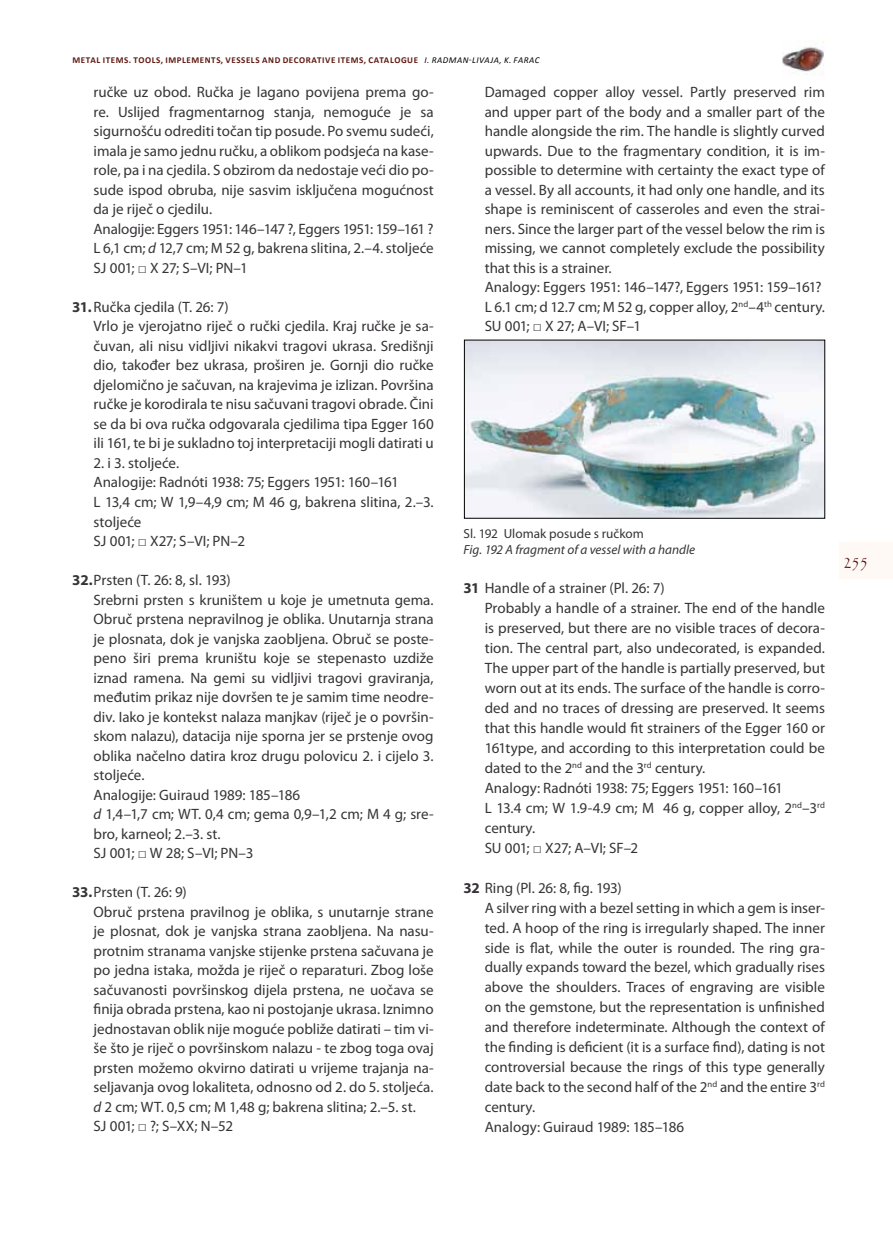
<style>
.page{position:relative;width:893px;height:1234px;background:#fff}
.page>*{position:absolute;margin:0;border:0;box-sizing:border-box;transform-origin:0 0}
.t1{font:18px "Papyrus";color:#500506;scale:.8 1}
.t2{font:15px/19.5px "Myriad Pro";color:#373437}
.t3{font:italic 13.2px "Myriad Pro";color:#373437}
.t4{font:13.2px "Myriad Pro";letter-spacing:.005em;color:#373437}
.t5{font:700 9px "Calibri";letter-spacing:.065em;color:#5e1911}
.s1{font-weight:400;font-style:italic;color:#000}
.s2{font-style:italic}
.s3{font-family:"Times New Roman"}
.s4{font-weight:700}
</style>
<div class="page">
<div style="left:839px;top:541px;width:54px;height:37px;background:#fef9f4"></div>
<img style="left:782px;top:41px;width:42px;height:34px">
<img style="left:466px;top:342px;width:357px;height:174px">
<p class="t5" style="left:72px;top:54px;width:469px">METAL ITEMS. TOOLS, IMPLEMENTS, VESSELS AND DECORATIVE ITEMS, CATALOGUE <span class="s1">I. RADMAN-LIVAJA, K. FARAC</span></p>
<p class="t2" style="left:94px;top:82px;width:342px">ručke uz obod. Ručka je lagano povijena prema go&shy;re. Uslijed fragmentarnog stanja, nemoguće je sa sigurnošću odrediti točan tip posude. Po svemu sudeći, imala je samo jednu ručku, a oblikom podsjeća na kase&shy;role, pa i na cjedila. S obzirom da nedostaje veći dio po&shy;sude ispod obruba, nije sasvim isključena mogućnost da je riječ o cjedilu.<br>Analogije: Eggers 1951: 146–147 ?, Eggers 1951: 159–161 ?<br>L 6,1 cm; <span class="s2">d</span> 12,7 cm; M 52 g, bakrena slitina, 2.–4. stoljeće SJ 001; <span class="s3">□</span> X 27; S–VI; PN–1</p>
<p class="t2" style="left:94px;top:297px;width:342px;text-indent:-21px"><span class="s4">31.</span>Ručka cjedila (T. 26: 7)<br>Vrlo je vjerojatno riječ o ručki cjedila. Kraj ručke je sa&shy;čuvan, ali nisu vidljivi nikakvi tragovi ukrasa. Središnji dio, također bez ukrasa, proširen je. Gornji dio ručke djelomično je sačuvan, na krajevima je izlizan. Površina ručke je korodirala te nisu sačuvani tragovi obrade. Čini se da bi ova ručka odgovarala cjedilima tipa Egger 160 ili 161, te bi je sukladno toj interpretaciji mogli datirati u</p>
<p class="t2" style="left:94px;top:453px;width:342px">2. i 3. stoljeće.<br>Analogije: Radnóti 1938: 75; Eggers 1951: 160–161<br>L 13,4 cm; W 1,9–4,9 cm; M 46 g, bakrena slitina, 2.–3. stoljeće<br>SJ 001; <span class="s3">□</span> X27; S–VI; PN–2</p>
<p class="t2" style="left:94px;top:570px;width:342px;text-indent:-21px"><span class="s4">32.</span>Prsten (T. 26: 8, sl. 193)<br>Srebrni prsten s kruništem u koje je umetnuta gema.<br>Obruč prstena nepravilnog je oblika. Unutarnja strana je plosnata, dok je vanjska zaobljena. Obruč se poste&shy;peno širi prema kruništu koje se stepenasto uzdiže iznad ramena. Na gemi su vidljivi tragovi graviranja, međutim prikaz nije dovršen te je samim time neodre&shy;div. Iako je kontekst nalaza manjkav (riječ je o površin&shy;skom nalazu), datacija nije sporna jer se prstenje ovog oblika načelno datira kroz drugu polovicu 2. i cijelo 3. stoljeće.<br>Analogije: Guiraud 1989: 185–186<br><span class="s2">d</span> 1,4–1,7 cm; WT. 0,4 cm; gema 0,9–1,2 cm; M 4 g; sre&shy;bro, karneol; 2.–3. st.<br>SJ 001; <span class="s3">□</span> W 28; S–VI; PN–3</p>
<p class="t2" style="left:94px;top:882px;width:342px;text-indent:-21px"><span class="s4">33.</span>Prsten (T. 26: 9)<br>Obruč prstena pravilnog je oblika, s unutarnje strane je plosnat, dok je vanjska strana zaobljena. Na nasu&shy;protnim stranama vanjske stijenke prstena sačuvana je po jedna istaka, možda je riječ o reparaturi. Zbog loše sačuvanosti površinskog dijela prstena, ne uočava se finija obrada prstena, kao ni postojanje ukrasa. Iznimno jednostavan oblik nije moguće pobliže datirati – tim vi&shy;še što je riječ o površinskom nalazu - te zbog toga ovaj prsten možemo okvirno datirati u vrijeme trajanja na&shy;seljavanja ovog lokaliteta, odnosno od 2. do 5. stoljeća. <span class="s2">d</span> 2 cm; WT. 0,5 cm; M 1,48 g; bakrena slitina; 2.–5. st.<br>SJ 001; <span class="s3">□</span> ?; S–XX; N–52</p>
<p class="t2" style="left:485px;top:82px;width:342px">Damaged copper alloy vessel. Partly preserved rim and upper part of the body and a smaller part of the handle alongside the rim. The handle is slightly curved upwards. Due to the fragmentary condition, it is im&shy;possible to determine with certainty the exact type of a vessel. By all accounts, it had only one handle, and its shape is reminiscent of casseroles and even the strai&shy;ners. Since the larger part of the vessel below the rim is missing, we cannot completely exclude the possibility that this is a strainer.<br>Analogy: Eggers 1951: 146–147?, Eggers 1951: 159–161?<br>L 6.1 cm; d 12.7 cm; M 52 g, copper alloy, 2<sup>nd</sup>–4<sup>th</sup> century.<br>SU 001; <span class="s3">□</span> X 27; A–VI; SF–1</p>
<p class="t4" style="left:464px;top:525px;width:182px">Sl. 192 Ulomak posude s ručkom</p>
<p class="t3" style="left:464px;top:541px;width:233px">Fig. 192 A fragment of a vessel with a handle</p>
<p class="t2" style="left:485px;top:577px;width:342px;line-height:20px;text-indent:-21px"><span class="s4">31</span> Handle of a strainer (Pl. 26: 7)<br>Probably a handle of a strainer. The end of the handle is preserved, but there are no visible traces of decora&shy;tion. The central part, also undecorated, is expanded.<br>The upper part of the handle is partially preserved, but worn out at its ends. The surface of the handle is corro&shy;ded and no traces of dressing are preserved. It seems that this handle would fit strainers of the Egger 160 or 161type, and according to this interpretation could be dated to the 2<sup>nd</sup> and the 3<sup>rd</sup> century.<br>Analogy: Radnóti 1938: 75; Eggers 1951: 160–161<br>L 13.4 cm; W 1.9-4.9 cm; M 46 g, copper alloy, 2<sup>nd</sup>–3<sup>rd </sup>century.<br>SU 001; <span class="s3">□</span> X27; A–VI; SF–2</p>
<p class="t2" style="left:485px;top:877px;width:342px;line-height:20px;text-indent:-21px"><span class="s4">32</span> Ring (Pl. 26: 8, fig. 193)<br>A silver ring with a bezel setting in which a gem is inser&shy;ted. A hoop of the ring is irregularly shaped. The inner side is flat, while the outer is rounded. The ring gra&shy;dually expands toward the bezel, which gradually rises above the shoulders. Traces of engraving are visible on the gemstone, but the representation is unfinished and therefore indeterminate. Although the context of the finding is deficient (it is a surface find), dating is not controversial because the rings of this type generally date back to the second half of the 2<sup>nd</sup> and the entire 3<sup>rd </sup>century.<br>Analogy: Guiraud 1989: 185–186</p>
<p class="t1" style="left:843px;top:550px;width:32px">255</p>
</div>
